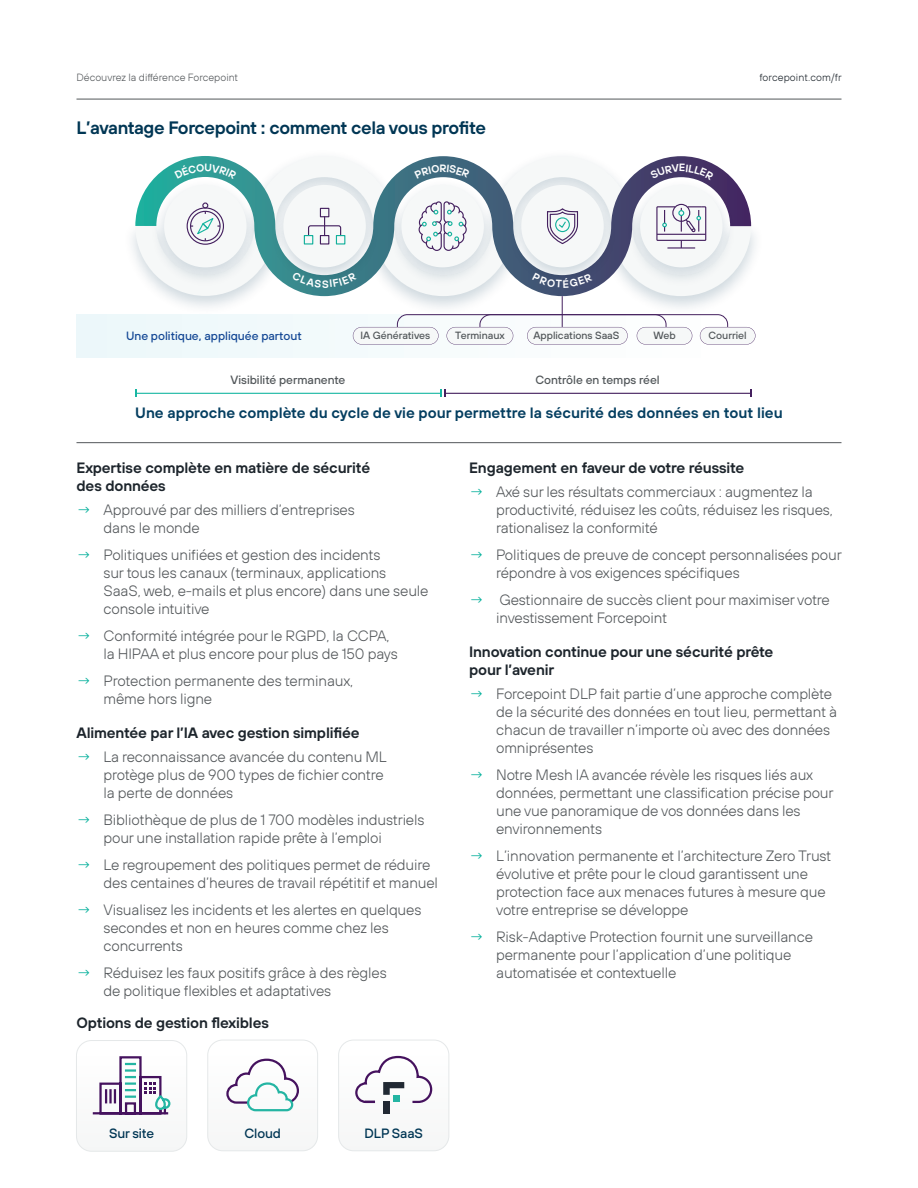
<style>
.page{position:relative;width:918px;height:1188px;background:#fff}
.page>*{position:absolute;margin:0;border:0;box-sizing:border-box;transform-origin:0 0}
.t1{font:600 18px "FP Sans";letter-spacing:-.02em;color:#003654}
.t2{font:300 15px/18px "FP Sans";letter-spacing:-.01em;color:#53575a}
.t3{font:600 15px/18px "FP Sans";letter-spacing:-.01em;color:#1d252c}
.t4{font:600 15px "FP Sans";color:#043e60}
.t5{font:500 13.5px "FP Sans";letter-spacing:-.01em;color:#003654}
.t6{font:500 12px "FP Sans";color:#52575a}
.t7{font:500 12px "FP Sans";color:#144895}
.t8{font:600 10.65px "FP Sans";color:#fff}
.t9{font:500 10.5px "FP Sans";color:#52575a}
.t10{font:300 10.5px "FP Sans";color:#53575a}
.t11{font:300 10.5px "FP Sans";letter-spacing:.01em;color:#1d252c}
.s1{color:#00af9a}
</style>
<div class="page">
<div style="left:76px;top:314px;width:766px;height:43px;background:linear-gradient(to right,#ecf7fa,#fff)"></div>
<img style="left:294px;top:222px;width:475px;height:98px">
<img style="left:117px;top:233px;width:177px;height:87px">
<svg style="left:137px;top:156px;width:614px;height:140px"></svg>
<img style="left:146px;top:173px;width:595px;height:119px">
<div style="left:640px;top:185px;width:83px;height:82px;background:#f6f8f8;border-radius:50%"></div>
<div style="left:521px;top:185px;width:83px;height:82px;background:#f6f8f8;border-radius:50%"></div>
<div style="left:401px;top:185px;width:83px;height:82px;background:#f6f8f8;border-radius:50%"></div>
<div style="left:283px;top:185px;width:83px;height:82px;background:#f6f8f8;border-radius:50%"></div>
<div style="left:164px;top:185px;width:83px;height:82px;background:#f6f8f8;border-radius:50%"></div>
<svg style="left:308px;top:217px;width:34px;height:20px"></svg>
<div style="left:320px;top:208px;width:9px;height:9px;border:1px solid #44205f"></div>
<div style="left:320px;top:235px;width:9px;height:10px;border:1px solid #44205f"></div>
<div style="left:336px;top:235px;width:9px;height:10px;border:1px solid #12b09b"></div>
<div style="left:304px;top:235px;width:9px;height:10px;border:1px solid #12b09b"></div>
<div style="left:187px;top:207px;width:37px;height:38px;border:1px solid #44205f;border-radius:50%"></div>
<div style="left:202px;top:202px;width:6px;height:7px;border:1px solid #44205f;border-radius:50%"></div>
<svg style="left:135px;top:210px;width:140px;height:86px"></svg>
<svg style="left:547px;top:208px;width:32px;height:36px"></svg>
<hr style="left:667px;top:247px;width:28px;height:2px;background:#44205f">
<div style="left:672px;top:204px;width:18px;height:18px;border:1px solid #44205f;border-radius:50%"></div>
<svg style="left:656px;top:206px;width:51px;height:42px"></svg>
<svg style="left:418px;top:201px;width:49px;height:50px"></svg>
<hr style="left:136px;top:393px;width:305px;height:1px;background:#18b7a3">
<hr style="left:445px;top:393px;width:306px;height:1px;background:#44205e">
<svg style="left:440px;top:390px;width:5px;height:7px"></svg>
<hr style="left:562px;top:296px;width:1px;height:31px;background:#44205e">
<svg style="left:353px;top:314px;width:402px;height:31px"></svg>
<svg style="left:76px;top:1041px;width:111px;height:110px"></svg>
<svg style="left:208px;top:1040px;width:110px;height:111px"></svg>
<svg style="left:339px;top:1040px;width:110px;height:111px"></svg>
<div style="left:383px;top:1101px;width:7px;height:13px;background:#212933"></div>
<hr style="left:76px;top:99px;width:766px;height:1px;background:#53575a">
<hr style="left:76px;top:442px;width:765px;height:1px;background:#53575a">
<svg style="left:414px;top:165px;width:25px;height:13px"></svg>
<svg style="left:447px;top:165px;width:23px;height:13px"></svg>
<svg style="left:174px;top:164px;width:63px;height:15px"></svg>
<svg style="left:650px;top:164px;width:64px;height:16px"></svg>
<svg style="left:292px;top:272px;width:65px;height:16px"></svg>
<svg style="left:532px;top:273px;width:61px;height:15px"></svg>
<p class="t10" style="left:77px;top:71px;width:163px">Découvrez la différence Forcepoint</p>
<p class="t11" style="left:759px;top:71px;width:84px">forcepoint.com/fr</p>
<p class="t1" style="left:76px;top:116px;width:411px">L’avantage Forcepoint : comment cela vous profite</p>
<p class="t8" style="left:439px;top:161px;width:9px">R</p>
<p class="t7" style="left:126px;top:329px;width:177px">Une politique, appliquée partout</p>
<p class="t9" style="left:361px;top:329px;width:71px">IA Génératives</p>
<p class="t9" style="left:455px;top:329px;width:51px">Terminaux</p>
<p class="t9" style="left:533px;top:329px;width:87px">Applications SaaS</p>
<p class="t9" style="left:653px;top:329px;width:24px">Web</p>
<p class="t9" style="left:708px;top:329px;width:40px">Courriel</p>
<p class="t6" style="left:231px;top:372px;width:116px">Visibilité permanente</p>
<p class="t6" style="left:535px;top:372px;width:126px">Contrôle en temps réel</p>
<p class="t4" style="left:135px;top:403px;width:649px">Une approche complète du cycle de vie pour permettre la sécurité des données en tout lieu</p>
<p class="t3" style="left:76px;top:458px;width:295px">Expertise complète en matière de sécurité des données</p>
<p class="t2" style="left:103px;top:500px;width:253px;text-indent:-27px"><span class="s1">→</span> Approuvé par des milliers d’entreprises dans le monde</p>
<p class="t2" style="left:103px;top:545px;width:327px;text-indent:-27px"><span class="s1">→</span> Politiques unifiées et gestion des incidents<br>sur tous les canaux (terminaux, applications<br>SaaS, web, e-mails et plus encore) dans une seule console intuitive</p>
<p class="t2" style="left:103px;top:626px;width:296px;text-indent:-27px"><span class="s1">→</span> Conformité intégrée pour le RGPD, la CCPA, la HIPAA et plus encore pour plus de 150 pays</p>
<p class="t2" style="left:103px;top:671px;width:251px;text-indent:-27px"><span class="s1">→</span> Protection permanente des terminaux, même hors ligne</p>
<p class="t3" style="left:76px;top:724px;width:285px">Alimentée par l’IA avec gestion simplifiée</p>
<p class="t2" style="left:103px;top:748px;width:285px;text-indent:-27px"><span class="s1">→</span> La reconnaissance avancée du contenu ML protège plus de 900 types de fichier contre la perte de données</p>
<p class="t2" style="left:103px;top:811px;width:322px;text-indent:-27px"><span class="s1">→</span> Bibliothèque de plus de 1 700 modèles industriels pour une installation rapide prête à l’emploi</p>
<p class="t2" style="left:103px;top:856px;width:336px;text-indent:-27px"><span class="s1">→</span> Le regroupement des politiques permet de réduire des centaines d’heures de travail répétitif et manuel</p>
<p class="t2" style="left:103px;top:901px;width:319px;text-indent:-27px"><span class="s1">→</span> Visualisez les incidents et les alertes en quelques secondes et non en heures comme chez les concurrents</p>
<p class="t2" style="left:103px;top:964px;width:285px;text-indent:-27px"><span class="s1">→</span> Réduisez les faux positifs grâce à des règles de politique flexibles et adaptatives</p>
<p class="t3" style="left:76px;top:1013px;width:194px">Options de gestion flexibles</p>
<p class="t3" style="left:469px;top:458px;width:277px">Engagement en faveur de votre réussite</p>
<p class="t2" style="left:496px;top:482px;width:338px;text-indent:-27px"><span class="s1">→</span> Axé sur les résultats commerciaux : augmentez la productivité, réduisez les coûts, réduisez les risques, rationalisez la conformité</p>
<p class="t2" style="left:496px;top:545px;width:347px;text-indent:-27px"><span class="s1">→</span> Politiques de preuve de concept personnalisées pour répondre à vos exigences spécifiques</p>
<p class="t2" style="left:496px;top:590px;width:335px;text-indent:-27px"><span class="s1">→</span> Gestionnaire de succès client pour maximiser votre investissement Forcepoint</p>
<p class="t3" style="left:469px;top:643px;width:306px">Innovation continue pour une sécurité prête pour l’avenir</p>
<p class="t2" style="left:496px;top:685px;width:343px;text-indent:-27px"><span class="s1">→</span> Forcepoint DLP fait partie d’une approche complète de la sécurité des données en tout lieu, permettant à chacun de travailler n’importe où avec des données omniprésentes</p>
<p class="t2" style="left:496px;top:766px;width:339px;text-indent:-27px"><span class="s1">→</span> Notre Mesh IA avancée révèle les risques liés aux données, permettant une classification précise pour une vue panoramique de vos données dans les environnements</p>
<p class="t2" style="left:496px;top:847px;width:337px;text-indent:-27px"><span class="s1">→</span> L’innovation permanente et l’architecture Zero Trust évolutive et prête pour le cloud garantissent une protection face aux menaces futures à mesure que votre entreprise se développe</p>
<p class="t2" style="left:496px;top:928px;width:319px;text-indent:-27px"><span class="s1">→</span> Risk-Adaptive Protection fournit une surveillance permanente pour l’application d’une politique automatisée et contextuelle</p>
<p class="t5" style="left:109px;top:1125px;width:46px">Sur site</p>
<p class="t5" style="left:245px;top:1125px;width:38px">Cloud</p>
<p class="t5" style="left:365px;top:1125px;width:60px">DLP SaaS</p>
</div>
